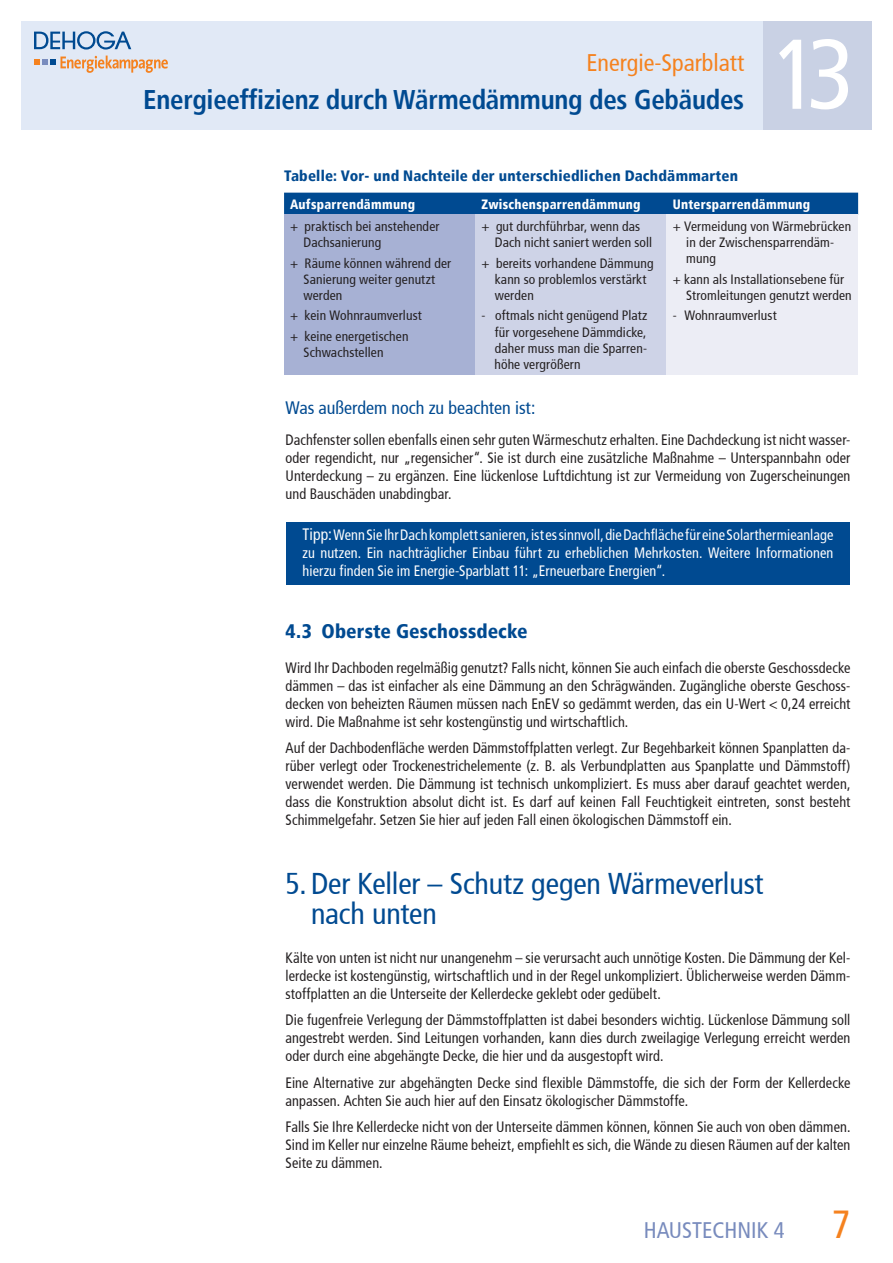
<style>
.page{position:relative;width:893px;height:1263px;background:#fff}
.page>*{position:absolute;margin:0;border:0;box-sizing:border-box;transform-origin:0 0}
.t1{font:condensed 99px "Frutiger";color:#fff}
.t2{font:condensed 39px "Frutiger";color:#f5821f}
.t3{font:condensed 30px/30px "Frutiger";letter-spacing:-.005em;color:#004a91}
.t4{font:700 condensed 27px "Frutiger";letter-spacing:-.01em;color:#004a91}
.t5{font:condensed 24px "Frutiger";color:#f5821f}
.t6{font:condensed 22.5px "Frutiger";color:#788bbd}
.t7{font:900 condensed 19.5px "Frutiger";letter-spacing:.005em;color:#004a91}
.t8{font:condensed 18px "Frutiger";letter-spacing:-.005em;color:#004a91}
.t9{font:condensed 15px/18px "Frutiger";letter-spacing:.005em;color:#231f20;text-align:justify;scale:.95 1}
.t10{font:condensed 15px/18px "Frutiger";letter-spacing:.005em;color:#fff;text-align:justify;scale:.95 1}
.t11{font:900 condensed 15px "Frutiger";letter-spacing:.015em;color:#004a91}
.t12{font:condensed 13.5px/16.2px "Frutiger";letter-spacing:.01em;color:#231f20}
.t13{font:900 condensed 13.5px "Frutiger";letter-spacing:.02em;color:#fff;scale:.95 1}
.s1{font-size:16.5px}
</style>
<div class="page">
<div style="left:21px;top:21px;width:742px;height:109px;background:#e1e9f6"></div>
<svg style="left:34px;top:31px;width:97px;height:19px"></svg>
<svg style="left:34px;top:56px;width:134px;height:17px"></svg>
<div style="left:763px;top:21px;width:109px;height:109px;background:#c9d1e4"></div>
<div style="left:286px;top:522px;width:564px;height:62px;background:#004a91"></div>
<div style="left:284px;top:193px;width:574px;height:22px;background:#004a91"></div>
<div style="left:284px;top:215px;width:191px;height:160px;background:#a7b1d4"></div>
<div style="left:475px;top:215px;width:192px;height:160px;background:#ced3e7"></div>
<div style="left:667px;top:215px;width:191px;height:160px;background:#ecedf5"></div>
<h3 class="t5" style="left:586px;top:48px;width:159px">Energie-Sparblatt</h3>
<h3 class="t4" style="left:143px;top:83px;width:602px">Energieeffizienz durch Wärmedämmung des Gebäudes</h3>
<p class="t11" style="left:284px;top:167px;width:456px">Tabelle: Vor- und Nachteile der unterschiedlichen Dachdämmarten</p>
<h1 class="t1" style="left:772px;top:17px;width:84px">13</h1>
<p class="t13" style="left:290px;top:196px;width:133px">Aufsparrendämmung</p>
<p class="t13" style="left:481px;top:196px;width:169px">Zwischensparrendämmung</p>
<p class="t13" style="left:673px;top:196px;width:146px">Untersparrendämmung</p>
<p class="t12" style="left:304px;top:218px;width:137px;text-indent:-14px">+ praktisch bei anstehender<br>Dachsanierung</p>
<p class="t12" style="left:304px;top:255px;width:149px;text-indent:-14px">+ Räume können während der<br>Sanierung weiter genutzt werden</p>
<p class="t12" style="left:290px;top:306px;width:133px;line-height:20.4px">+ kein Wohnraumverlust + keine energetischen</p>
<p class="t12" style="left:304px;top:344px;width:82px">Schwachstellen</p>
<p class="t12" style="left:495px;top:218px;width:159px;text-indent:-14px">+ gut durchführbar, wenn das<br>Dach nicht saniert werden soll</p>
<p class="t12" style="left:495px;top:255px;width:160px;text-indent:-14px">+ bereits vorhandene Dämmung kann so problemlos verstärkt werden</p>
<p class="t12" style="left:494px;top:308px;width:155px;text-align:justify;text-indent:-13px">- oftmals nicht genügend Platz für vorgesehene Dämmdicke, daher muss man die Sparren&shy;höhe vergrößern</p>
<p class="t12" style="left:686px;top:218px;width:166px;text-indent:-14px">+ Vermeidung von Wärmebrücken in der Zwischensparrendäm&shy;mung</p>
<p class="t12" style="left:686px;top:271px;width:167px;text-indent:-14px">+ kann als Installationsebene für<br>Stromleitungen genutzt werden</p>
<p class="t12" style="left:673px;top:308px;width:105px">- Wohnraumverlust</p>
<p class="t8" style="left:286px;top:398px;width:251px">Was außerdem noch zu beachten ist:</p>
<p class="t9" style="left:286px;top:431px;width:596px">Dachfenster sollen ebenfalls einen sehr guten Wärmeschutz erhalten. Eine Dachdeckung ist nicht wasser&shy;oder regendicht, nur „regensicher“. Sie ist durch eine zusätzliche Maßnahme – Unterspannbahn oder Unterdeckung – zu ergänzen. Eine lückenlose Luftdichtung ist zur Vermeidung von Zugerscheinungen und Bauschäden unabdingbar.</p>
<p class="t10" style="left:303px;top:526px;width:560px"><span class="s1">Tipp:</span> Wenn Sie Ihr Dach komplett sanieren, ist es sinnvoll, die Dachfläche für eine Solarthermieanlage zu nutzen. Ein nachträglicher Einbau führt zu erheblichen Mehrkosten. Weitere Informationen hierzu finden Sie im Energie-Sparblatt 11: „Erneuerbare Energien“.</p>
<h3 class="t7" style="left:286px;top:619px;width:244px">4.3 Oberste Geschossdecke</h3>
<p class="t9" style="left:286px;top:659px;width:596px">Wird Ihr Dachboden regelmäßig genutzt? Falls nicht, können Sie auch einfach die oberste Geschossdecke dämmen – das ist einfacher als eine Dämmung an den Schrägwänden. Zugängliche oberste Geschoss&shy;decken von beheizten Räumen müssen nach EnEV so gedämmt werden, das ein U-Wert &lt; 0,24 erreicht wird. Die Maßnahme ist sehr kostengünstig und wirtschaftlich.</p>
<p class="t9" style="left:286px;top:739px;width:596px">Auf der Dachbodenfläche werden Dämmstoffplatten verlegt. Zur Begehbarkeit können Spanplatten da&shy;rüber verlegt oder Trockenestrichelemente (z. B. als Verbundplatten aus Spanplatte und Dämmstoff) verwendet werden. Die Dämmung ist technisch unkompliziert. Es muss aber darauf geachtet werden, dass die Konstruktion absolut dicht ist. Es darf auf keinen Fall Feuchtigkeit eintreten, sonst besteht Schimmelgefahr. Setzen Sie hier auf jeden Fall einen ökologischen Dämmstoff ein.</p>
<h3 class="t3" style="left:311px;top:868px;width:454px;text-indent:-26px">5.Der Keller – Schutz gegen Wärmeverlust nach unten</h3>
<p class="t9" style="left:286px;top:949px;width:596px">Kälte von unten ist nicht nur unangenehm – sie verursacht auch unnötige Kosten. Die Dämmung der Kel&shy;lerdecke ist kostengünstig, wirtschaftlich und in der Regel unkompliziert. Üblicherweise werden Dämm&shy;stoffplatten an die Unterseite der Kellerdecke geklebt oder gedübelt.</p>
<p class="t9" style="left:286px;top:1011px;width:596px">Die fugenfreie Verlegung der Dämmstoffplatten ist dabei besonders wichtig. Lückenlose Dämmung soll angestrebt werden. Sind Leitungen vorhanden, kann dies durch zweilagige Verlegung erreicht werden oder durch eine abgehängte Decke, die hier und da ausgestopft wird.</p>
<p class="t9" style="left:286px;top:1074px;width:596px">Eine Alternative zur abgehängten Decke sind flexible Dämmstoffe, die sich der Form der Kellerdecke anpassen. Achten Sie auch hier auf den Einsatz ökologischer Dämmstoffe.</p>
<p class="t9" style="left:286px;top:1118px;width:596px">Falls Sie Ihre Kellerdecke nicht von der Unterseite dämmen können, können Sie auch von oben dämmen.<br>Sind im Keller nur einzelne Räume beheizt, empfiehlt es sich, die Wände zu diesen Räumen auf der kalten Seite zu dämmen.</p>
<h3 class="t6" style="left:644px;top:1217px;width:142px">HAUSTECHNIK 4</h3>
<h2 class="t2" style="left:832px;top:1202px;width:20px">7</h2>
</div>
